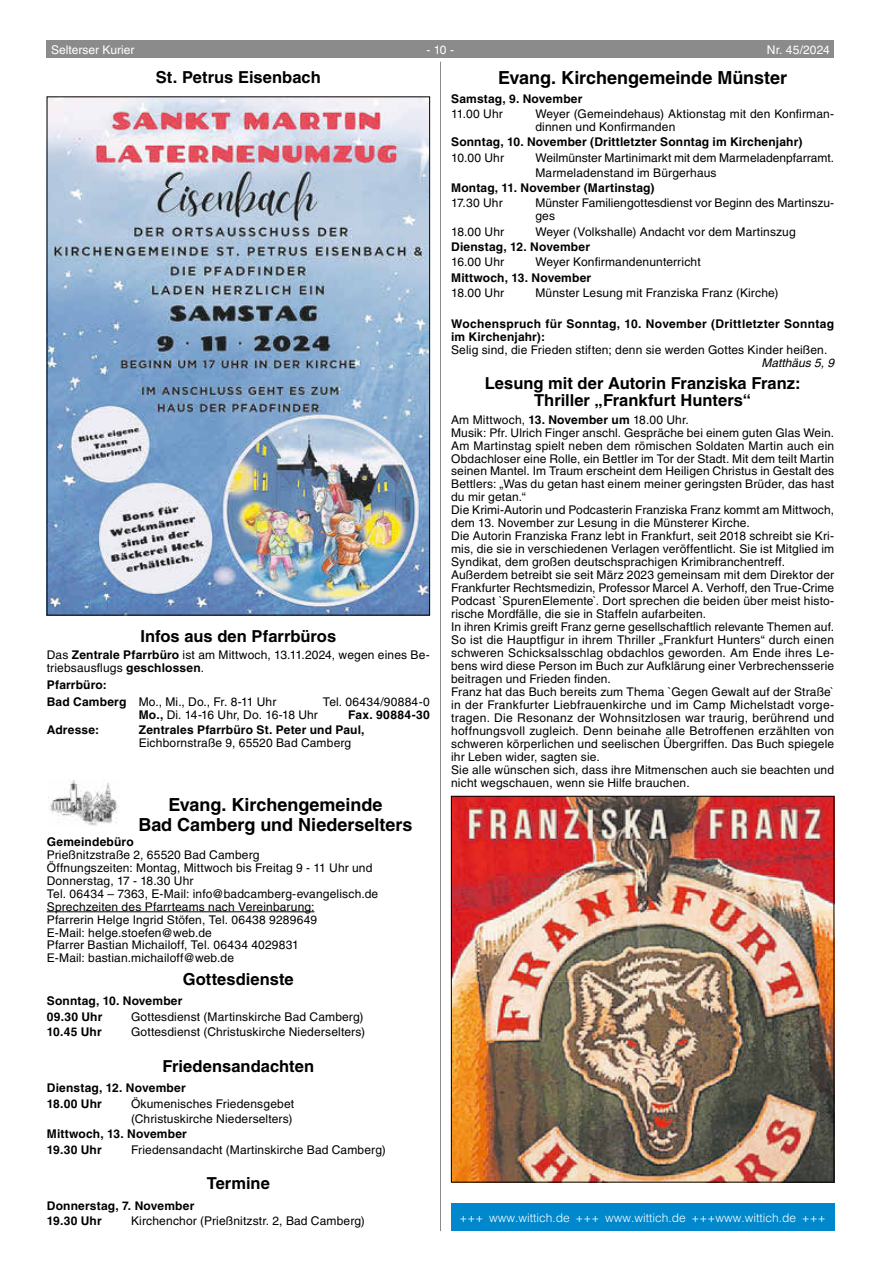
<style>
.page{position:relative;width:881px;height:1263px;background:#fff}
.page>*{position:absolute;margin:0;border:0;box-sizing:border-box;transform-origin:0 0}
.t1{font:700 18px/19.5px "Helvetica LT";color:#000;text-align:center}
.t2{font:700 16.5px/17.9px "Helvetica LT";color:#000;text-align:center}
.t3{font:12px/12.9px "Helvetica LT";letter-spacing:.015em;color:#000}
.t4{font:700 12px/15.3px "Helvetica LT";letter-spacing:.015em;color:#000}
.t5{font:300 12px "Helvetica LT";color:#fff}
.t6{font:12px "Helvetica LT";color:#fff}
.t7{font:italic 12px "Helvetica LT";color:#000}
.s1{font-weight:700}
</style>
<div class="page">
<div style="left:47px;top:40px;width:786px;height:17px;background:#8b8b8b"></div>
<hr style="left:440px;top:62px;width:1px;height:1169px;background:#8b8b8b">
<img style="left:453px;top:798px;width:378px;height:382px">
<div style="left:451px;top:796px;width:382px;height:386px;border:1px solid #000"></div>
<hr style="left:47px;top:911px;width:267px;height:1px;background:#000">
<img style="left:49px;top:99px;width:378px;height:514px">
<img style="left:48px;top:780px;width:69px;height:46px">
<div style="left:451px;top:1203px;width:382px;height:28px;background:#0087cc"></div>
<p class="t6" style="left:51px;top:42px;width:85px">Selterser Kurier</p>
<p class="t6" style="left:426px;top:42px;width:29px">- 10 -</p>
<p class="t6" style="left:766px;top:42px;width:64px">Nr. 45/2024</p>
<h1 class="t1" style="left:498px;top:68px;width:290px">Evang. Kirchengemeinde Münster</h1>
<p class="t4" style="left:451px;top:91px;width:133px">Samstag, 9. November</p>
<p class="t3" style="left:451px;top:107px;width:53px">11.00 Uhr</p>
<p class="t3" style="left:535px;top:107px;width:300px">Weyer (Gemeindehaus) Aktionstag mit den Konfirman&shy;dinnen und Konfirmanden</p>
<p class="t4" style="left:451px;top:134px;width:352px">Sonntag, 10. November (Drittletzter Sonntag im Kirchenjahr)</p>
<p class="t3" style="left:451px;top:151px;width:54px">10.00 Uhr</p>
<p class="t3" style="left:535px;top:150px;width:300px;line-height:15.3px">Weilmünster Martinimarkt mit dem Marmeladenpfarramt.<br>Marmeladenstand im Bürgerhaus</p>
<p class="t4" style="left:451px;top:180px;width:205px">Montag, 11. November (Martinstag)</p>
<p class="t3" style="left:451px;top:197px;width:53px">17.30 Uhr</p>
<p class="t3" style="left:535px;top:197px;width:300px">Münster Familiengottesdienst vor Beginn des Martinszu&shy;ges</p>
<p class="t3" style="left:451px;top:225px;width:54px">18.00 Uhr</p>
<p class="t3" style="left:535px;top:225px;width:262px">Weyer (Volkshalle) Andacht vor dem Martinszug</p>
<p class="t4" style="left:451px;top:239px;width:140px">Dienstag, 12. November</p>
<p class="t3" style="left:451px;top:256px;width:54px">16.00 Uhr</p>
<p class="t3" style="left:535px;top:256px;width:167px">Weyer Konfirmandenunterricht</p>
<p class="t4" style="left:451px;top:269px;width:142px">Mittwoch, 13. November</p>
<p class="t3" style="left:451px;top:286px;width:54px">18.00 Uhr</p>
<p class="t3" style="left:535px;top:286px;width:244px">Münster Lesung mit Franziska Franz (Kirche)</p>
<p class="t4" style="left:451px;top:317px;width:384px;line-height:12.9px">Wochenspruch für Sonntag, 10. November (Drittletzter Sonntag im Kirchenjahr):</p>
<p class="t3" style="left:451px;top:343px;width:377px">Selig sind, die Frieden stiften; denn sie werden Gottes Kinder heißen.</p>
<p class="t7" style="left:761px;top:355px;width:74px">Matthäus 5, 9</p>
<h2 class="t2" style="left:484px;top:374px;width:317px">Lesung mit der Autorin Franziska Franz:<br>Thriller „Frankfurt Hunters“</h2>
<p class="t3" style="left:451px;top:413px;width:384px">Am Mittwoch, <span class="s1">13. November um</span> 18.00 Uhr.<br>Musik: Pfr. Ulrich Finger anschl. Gespräche bei einem guten Glas Wein.<br>Am Martinstag spielt neben dem römischen Soldaten Martin auch ein Obdachloser eine Rolle, ein Bettler im Tor der Stadt. Mit dem teilt Martin seinen Mantel. Im Traum erscheint dem Heiligen Christus in Gestalt des Bettlers: „Was du getan hast einem meiner geringsten Brüder, das hast du mir getan.“<br>Die Krimi-Autorin und Podcasterin Franziska Franz kommt am Mittwoch, dem 13. November zur Lesung in die Münsterer Kirche.<br>Die Autorin Franziska Franz lebt in Frankfurt, seit 2018 schreibt sie Kri&shy;mis, die sie in verschiedenen Verlagen veröffentlicht. Sie ist Mitglied im Syndikat, dem großen deutschsprachigen Krimibranchentreff.<br>Außerdem betreibt sie seit März 2023 gemeinsam mit dem Direktor der Frankfurter Rechtsmedizin, Professor Marcel A. Verhoff, den True-Crime Podcast `SpurenElemente`. Dort sprechen die beiden über meist histo&shy;rische Mordfälle, die sie in Staffeln aufarbeiten.<br>In ihren Krimis greift Franz gerne gesellschaftlich relevante Themen auf.<br>So ist die Hauptfigur in ihrem Thriller „Frankfurt Hunters“ durch einen schweren Schicksalsschlag obdachlos geworden. Am Ende ihres Le&shy;bens wird diese Person im Buch zur Aufklärung einer Verbrechensserie beitragen und Frieden finden.<br>Franz hat das Buch bereits zum Thema `Gegen Gewalt auf der Straße` in der Frankfurter Liebfrauenkirche und im Camp Michelstadt vorge&shy;tragen. Die Resonanz der Wohnsitzlosen war traurig, berührend und hoffnungsvoll zugleich. Denn beinahe alle Betroffenen erzählten von schweren körperlichen und seelischen Übergriffen. Das Buch spiegele ihr Leben wider, sagten sie.<br>Sie alle wünschen sich, dass ihre Mitmenschen auch sie beachten und nicht wegschauen, wenn sie Hilfe brauchen.</p>
<h2 class="t2" style="left:156px;top:68px;width:166px">St. Petrus Eisenbach</h2>
<h2 class="t2" style="left:140px;top:627px;width:197px">Infos aus den Pfarrbüros</h2>
<p class="t3" style="left:47px;top:648px;width:384px">Das <span class="s1">Zentrale Pfarrbüro</span> ist am Mittwoch, 13.11.2024, wegen eines Be&shy;triebsausflugs <span class="s1">geschlossen</span>.</p>
<p class="t3" style="left:47px;top:676px;width:231px;line-height:16.5px"><span class="s1">Pfarrbüro:<br>Bad Camberg</span> Mo., Mi., Do., Fr. 8-11 Uhr</p>
<p class="t3" style="left:323px;top:695px;width:108px">Tel. 06434/90884-0</p>
<p class="t3" style="left:139px;top:708px;width:181px"><span class="s1">Mo.,</span> Di. 14-16 Uhr, Do. 16-18 Uhr</p>
<p class="t4" style="left:348px;top:706px;width:83px">Fax. 90884-30</p>
<p class="t4" style="left:47px;top:722px;width:54px">Adresse:</p>
<p class="t4" style="left:139px;top:722px;width:227px">Zentrales Pfarrbüro St. Peter und Paul,</p>
<p class="t3" style="left:139px;top:736px;width:214px">Eichbornstraße 9, 65520 Bad Camberg</p>
<h1 class="t1" style="left:138px;top:795px;width:275px">Evang. Kirchengemeinde<br>Bad Camberg und Niederselters</h1>
<p class="t4" style="left:47px;top:834px;width:88px">Gemeindebüro</p>
<p class="t3" style="left:47px;top:848px;width:333px">Prießnitzstraße 2, 65520 Bad Camberg<br>Öffnungszeiten: Montag, Mittwoch bis Freitag 9 - 11 Uhr und Donnerstag, 17 - 18.30 Uhr<br>Tel. 06434 – 7363, E-Mail: info@badcamberg-evangelisch.de Sprechzeiten des Pfarrteams nach Vereinbarung:<br>Pfarrerin Helge Ingrid Stöfen, Tel. 06438 9289649<br>E-Mail: helge.stoefen@web.de<br>Pfarrer Bastian Michailoff, Tel. 06434 4029831<br>E-Mail: bastian.michailoff@web.de</p>
<h2 class="t2" style="left:183px;top:969px;width:112px">Gottesdienste</h2>
<p class="t4" style="left:47px;top:993px;width:137px">Sonntag, 10. November<br>09.30 Uhr</p>
<p class="t3" style="left:131px;top:1010px;width:234px">Gottesdienst (Martinskirche Bad Camberg)</p>
<p class="t4" style="left:47px;top:1024px;width:56px">10.45 Uhr</p>
<p class="t3" style="left:131px;top:1025px;width:235px">Gottesdienst (Christuskirche Niederselters)</p>
<h2 class="t2" style="left:162px;top:1056px;width:153px">Friedensandachten</h2>
<p class="t4" style="left:47px;top:1080px;width:140px">Dienstag, 12. November<br>18.00 Uhr</p>
<p class="t3" style="left:131px;top:1096px;width:164px;line-height:15.3px">Ökumenisches Friedensgebet (Christuskirche Niederselters)</p>
<p class="t4" style="left:47px;top:1126px;width:142px">Mittwoch, 13. November<br>19.30 Uhr</p>
<p class="t3" style="left:131px;top:1143px;width:256px">Friedensandacht (Martinskirche Bad Camberg)</p>
<h2 class="t2" style="left:207px;top:1174px;width:65px">Termine</h2>
<p class="t4" style="left:47px;top:1198px;width:149px">Donnerstag, 7. November<br>19.30 Uhr</p>
<p class="t3" style="left:131px;top:1214px;width:235px">Kirchenchor (Prießnitzstr. 2, Bad Camberg)</p>
<p class="t5" style="left:459px;top:1210px;width:367px">+++ www.wittich.de +++ www.wittich.de +++www.wittich.de +++</p>
</div>
